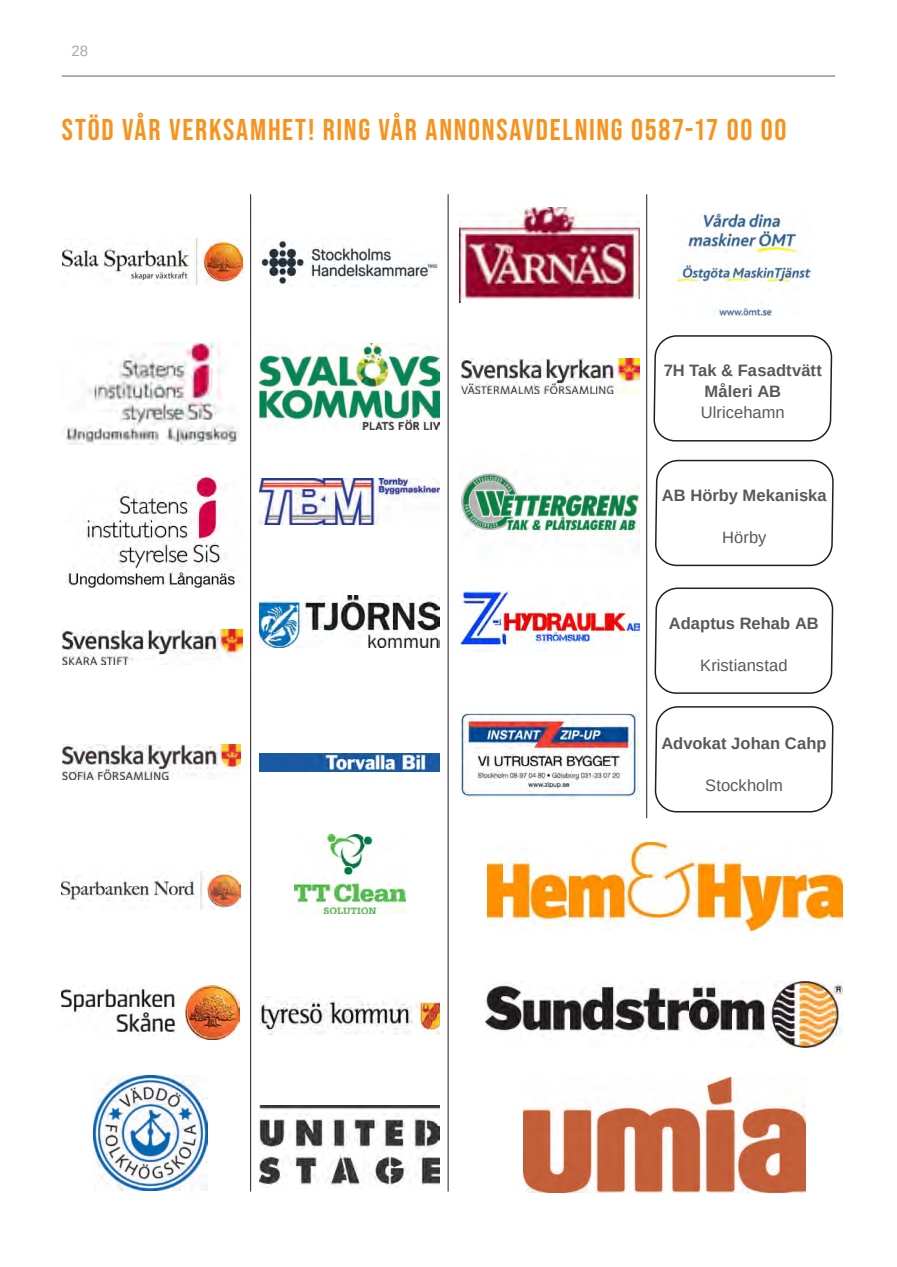
<style>
.page{position:relative;width:897px;height:1267px;background:#fff}
.page>*{position:absolute;margin:0;border:0;box-sizing:border-box;transform-origin:0 0}
.t1{font:30px "Bebas Neue";letter-spacing:.06em;color:#f7931d}
.t2{font:700 16.5px/21px "Arimo";letter-spacing:.005em;color:#57585a;text-align:center}
.t3{font:16.5px "Arimo";letter-spacing:.005em;color:#57585a}
.t4{font:15px "Arimo";color:#a8a9ad}
</style>
<div class="page">
<hr style="left:62px;top:75px;width:773px;height:2px;background:#73776c">
<hr style="left:250px;top:194px;width:1px;height:997px;background:#231f20">
<hr style="left:447px;top:194px;width:1px;height:997px;background:#231f20">
<hr style="left:646px;top:194px;width:1px;height:624px;background:#231f20">
<img style="left:459px;top:207px;width:180px;height:96px">
<img style="left:523px;top:1077px;width:282px;height:115px">
<img style="left:260px;top:1105px;width:179px;height:82px">
<div style="left:461px;top:299px;width:179px;height:115px;background:#fff"></div>
<img style="left:461px;top:358px;width:178px;height:35px">
<img style="left:460px;top:471px;width:179px;height:70px">
<img style="left:461px;top:586px;width:178px;height:65px">
<img style="left:461px;top:713px;width:178px;height:86px">
<img style="left:677px;top:213px;width:133px;height:102px">
<svg style="left:654px;top:706px;width:180px;height:107px"></svg>
<svg style="left:654px;top:587px;width:180px;height:107px"></svg>
<svg style="left:655px;top:459px;width:179px;height:108px"></svg>
<svg style="left:653px;top:335px;width:180px;height:107px"></svg>
<img style="left:62px;top:238px;width:180px;height:46px">
<img style="left:65px;top:475px;width:175px;height:112px">
<img style="left:62px;top:629px;width:180px;height:35px">
<img style="left:65px;top:342px;width:174px;height:102px">
<img style="left:63px;top:744px;width:178px;height:35px">
<img style="left:61px;top:871px;width:180px;height:38px">
<img style="left:61px;top:985px;width:179px;height:54px">
<img style="left:93px;top:1075px;width:115px;height:115px">
<img style="left:259px;top:343px;width:180px;height:86px">
<img style="left:261px;top:240px;width:178px;height:46px">
<img style="left:486px;top:981px;width:356px;height:66px">
<img style="left:259px;top:479px;width:180px;height:45px">
<img style="left:259px;top:595px;width:180px;height:53px">
<img style="left:259px;top:754px;width:180px;height:17px">
<img style="left:488px;top:842px;width:354px;height:88px">
<img style="left:294px;top:834px;width:111px;height:79px">
<img style="left:260px;top:996px;width:179px;height:38px">
<p class="t4" style="left:71px;top:41px;width:18px">28</p>
<h1 class="t1" style="left:62px;top:112px;width:726px">STÖD VÅR VERKSAMHET! RING VÅR ANNONSAVDELNING 0587-17 00 00</h1>
<p class="t2" style="left:663px;top:360px;width:160px">7H Tak &amp; Fasadtvätt<br>Måleri AB</p>
<p class="t3" style="left:700px;top:402px;width:85px">Ulricehamn</p>
<p class="t2" style="left:662px;top:485px;width:166px">AB Hörby Mekaniska</p>
<p class="t3" style="left:722px;top:526px;width:46px">Hörby</p>
<p class="t2" style="left:669px;top:612px;width:151px">Adaptus Rehab AB</p>
<p class="t3" style="left:700px;top:654px;width:89px">Kristianstad</p>
<p class="t2" style="left:661px;top:732px;width:166px">Advokat Johan Cahp</p>
<p class="t3" style="left:705px;top:774px;width:79px">Stockholm</p>
</div>
